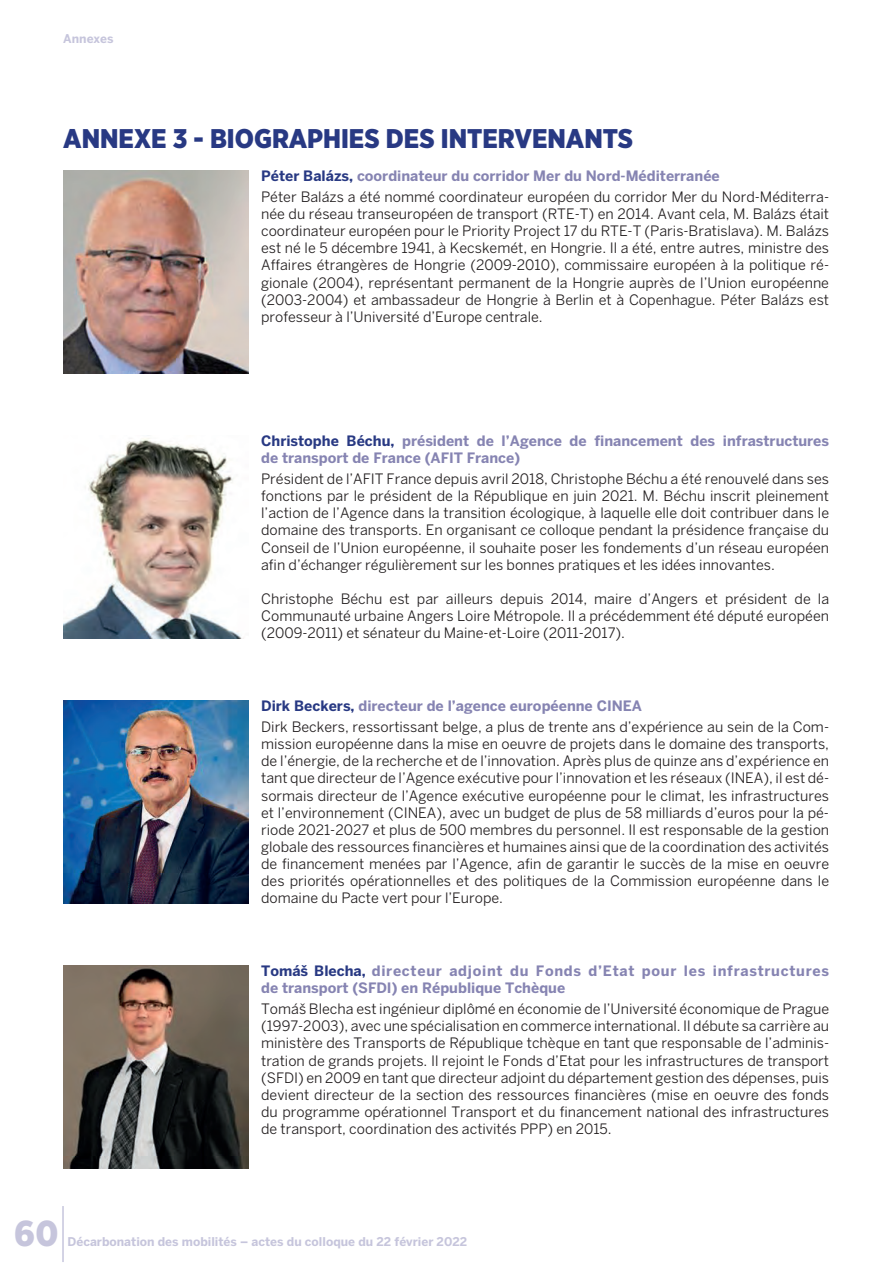
<style>
.page{position:relative;width:893px;height:1263px;background:#fff}
.page>*{position:absolute;margin:0;border:0;box-sizing:border-box;transform-origin:0 0}
.t1{font:900 36px "Gotham Narrow";color:#c6c5dc}
.t2{font:900 27px "Gotham Narrow";color:#283983}
.t3{font:14.25px/17.1px "Benton Sans";color:#231f20;text-align:justify}
.t4{font:700 14.25px/17.1px "Benton Sans";letter-spacing:.05em;color:#8684b2}
.t5{font:700 14.25px/17.1px "Benton Sans";color:#8684b2}
.t6{font:700 12px "Benton Sans";color:#c6c5dc}
.s1{font-weight:700;color:#283983}
.s2{font-weight:700;color:#8684b2}
.s3{color:#283983}
</style>
<div class="page">
<hr style="left:62px;top:1205px;width:2px;height:56px;background:#c6c5dc">
<img style="left:63px;top:170px;width:185px;height:203px">
<img style="left:63px;top:435px;width:178px;height:203px">
<img style="left:63px;top:700px;width:185px;height:203px">
<img style="left:63px;top:965px;width:185px;height:203px">
<p class="t6" style="left:63px;top:31px;width:52px">Annexes</p>
<h2 class="t2" style="left:63px;top:120px;width:571px">ANNEXE 3 - BIOGRAPHIES DES INTERVENANTS</h2>
<p class="t3" style="left:261px;top:165px;width:569px;line-height:21px"><span class="s1">Péter Balázs,</span> <span class="s2">coordinateur du corridor Mer du Nord-Méditerranée<br></span>Péter Balázs a été nommé coordinateur européen du corridor Mer du Nord-Méditerra-</p>
<p class="t3" style="left:261px;top:205px;width:569px">née du réseau transeuropéen de transport (RTE-T) en 2014. Avant cela, M. Balázs était coordinateur européen pour le Priority Project 17 du RTE-T (Paris-Bratislava). M. Balázs est né le 5 décembre 1941, à Kecskemét, en Hongrie. Il a été, entre autres, ministre des Affaires étrangères de Hongrie (2009-2010), commissaire européen à la politique ré&shy;gionale (2004), représentant permanent de la Hongrie auprès de l’Union européenne (2003-2004) et ambassadeur de Hongrie à Berlin et à Copenhague. Péter Balázs est professeur à l’Université d’Europe centrale.</p>
<p class="t5" style="left:261px;top:432px;width:569px"><span class="s3">Christophe Béchu,</span> président de l’Agence de financement des infrastructures de transport de France (AFIT France)</p>
<p class="t3" style="left:261px;top:470px;width:569px">Président de l’AFIT France depuis avril 2018, Christophe Béchu a été renouvelé dans ses fonctions par le président de la République en juin 2021. M. Béchu inscrit pleinement l’action de l’Agence dans la transition écologique, à laquelle elle doit contribuer dans le domaine des transports. En organisant ce colloque pendant la présidence française du Conseil de l’Union européenne, il souhaite poser les fondements d’un réseau européen afin d’échanger régulièrement sur les bonnes pratiques et les idées innovantes.</p>
<p class="t3" style="left:261px;top:590px;width:569px">Christophe Béchu est par ailleurs depuis 2014, maire d’Angers et président de la Communauté urbaine Angers Loire Métropole. Il a précédemment été député européen (2009-2011) et sénateur du Maine-et-Loire (2011-2017).</p>
<p class="t3" style="left:261px;top:695px;width:569px;line-height:21px"><span class="s1">Dirk Beckers,</span> <span class="s2">directeur de l’agence européenne CINEA<br></span>Dirk Beckers, ressortissant belge, a plus de trente ans d’expérience au sein de la Com-</p>
<p class="t3" style="left:261px;top:735px;width:569px">mission européenne dans la mise en oeuvre de projets dans le domaine des transports, de l’énergie, de la recherche et de l’innovation. Après plus de quinze ans d’expérience en tant que directeur de l’Agence exécutive pour l’innovation et les réseaux (INEA), il est dé&shy;sormais directeur de l’Agence exécutive européenne pour le climat, les infrastructures et l’environnement (CINEA), avec un budget de plus de 58 milliards d’euros pour la pé&shy;riode 2021-2027 et plus de 500 membres du personnel. Il est responsable de la gestion globale des ressources financières et humaines ainsi que de la coordination des activités de financement menées par l’Agence, afin de garantir le succès de la mise en oeuvre des priorités opérationnelles et des politiques de la Commission européenne dans le domaine du Pacte vert pour l’Europe.</p>
<p class="t4" style="left:261px;top:961px;width:569px"><span class="s3">Tomáš Blecha,</span> directeur adjoint du Fonds d’Etat pour les infrastructures de transport (SFDI) en République Tchèque</p>
<p class="t3" style="left:261px;top:1000px;width:569px">Tomáš Blecha est ingénieur diplômé en économie de l’Université économique de Prague (1997-2003), avec une spécialisation en commerce international. Il débute sa carrière au ministère des Transports de République tchèque en tant que responsable de l’adminis&shy;tration de grands projets. Il rejoint le Fonds d’Etat pour les infrastructures de transport (SFDI) en 2009 en tant que directeur adjoint du département gestion des dépenses, puis devient directeur de la section des ressources financières (mise en oeuvre des fonds du programme opérationnel Transport et du financement national des infrastructures de transport, coordination des activités PPP) en 2015.</p>
<h1 class="t1" style="left:14px;top:1209px;width:46px">60</h1>
<p class="t6" style="left:68px;top:1234px;width:401px">Décarbonation des mobilités – actes du colloque du 22 février 2022</p>
</div>
